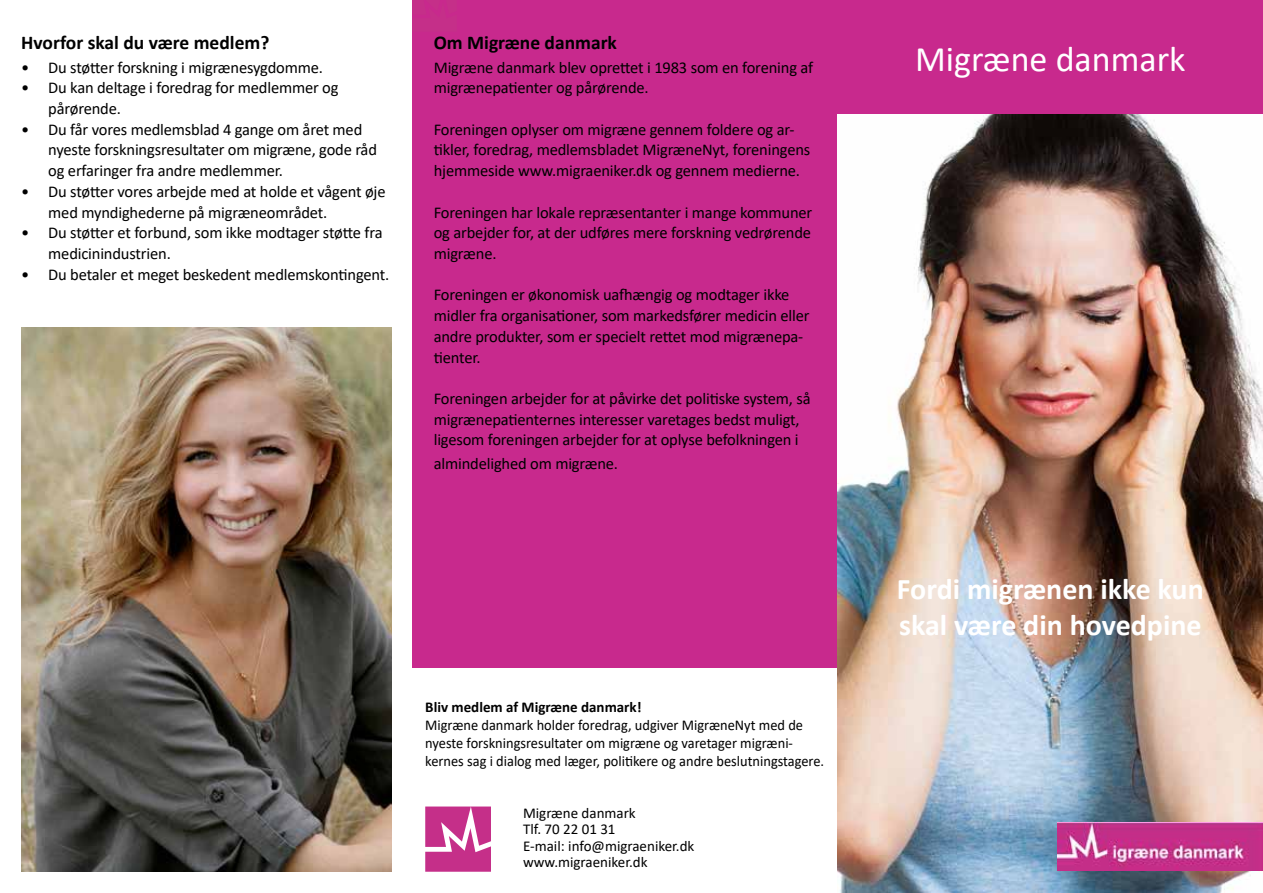
<style>
.page{position:relative;width:1263px;height:893px;background:#fff}
.page>*{position:absolute;margin:0;border:0;box-sizing:border-box;transform-origin:0 0}
.t1{font:36px "Calibri";color:#fff}
.t2{font:700 30px/36px "Calibri";color:#fff}
.t3{font:700 19.5px "Calibri";color:#000}
.t4{font:16.5px/20.7px "Calibri";letter-spacing:-.01em;color:#000}
.t5{font:15px/18px "Calibri";color:#000;scale:.96 1}
.t6{font:15px/16.5px "Calibri";color:#000}
.t7{font:700 15px "Calibri";color:#000}
</style>
<div class="page">
<div style="left:412px;top:0;width:434px;height:668px;background:#c8298d"></div>
<img style="left:838px;top:113px;width:425px;height:780px">
<div style="left:838px;top:0;width:425px;height:113px;background:#c8298d"></div>
<svg style="left:425px;top:806px;width:66px;height:66px;background:#cf549e"></svg>
<img style="left:21px;top:327px;width:370px;height:545px">
<img style="left:1058px;top:823px;width:205px;height:48px">
<p class="t3" style="left:21px;top:28px;width:250px">Hvorfor skal du være medlem?</p>
<p class="t4" style="left:21px;top:56px;width:303px">• Du støtter forskning i migrænesygdomme.</p>
<p class="t4" style="left:48px;top:77px;width:292px;text-indent:-27px">• Du kan deltage i foredrag for medlemmer og pårørende.</p>
<p class="t4" style="left:48px;top:119px;width:330px;text-indent:-27px">• Du får vores medlemsblad 4 gange om året med nyeste forskningsresultater om migræne, gode råd og erfaringer fra andre medlemmer.</p>
<p class="t4" style="left:48px;top:181px;width:339px;text-indent:-27px">• Du støtter vores arbejde med at holde et vågent øje med myndighederne på migræneområdet.</p>
<p class="t4" style="left:48px;top:222px;width:336px;text-indent:-27px">• Du støtter et forbund, som ikke modtager støtte fra medicinindustrien.</p>
<p class="t4" style="left:21px;top:263px;width:370px">• Du betaler et meget beskedent medlemskontingent.</p>
<p class="t3" style="left:434px;top:28px;width:185px">Om Migræne danmark</p>
<p class="t4" style="left:434px;top:56px;width:381px">Migræne danmark blev oprettet i 1983 som en forening af migrænepatienter og pårørende.</p>
<p class="t4" style="left:434px;top:119px;width:378px">Foreningen oplyser om migræne gennem foldere og ar&shy;tikler, foredrag, medlemsbladet MigræneNyt, foreningens hjemmeside www.migraeniker.dk og gennem medierne.</p>
<p class="t4" style="left:434px;top:201px;width:380px;text-align:justify">Foreningen har lokale repræsentanter i mange kommuner og arbejder for, at der udføres mere forskning vedrørende migræne.</p>
<p class="t4" style="left:434px;top:284px;width:377px">Foreningen er økonomisk uafhængig og modtager ikke midler fra organisationer, som markedsfører medicin eller andre produkter, som er specielt rettet mod migrænepa&shy;tienter.</p>
<p class="t4" style="left:434px;top:388px;width:378px">Foreningen arbejder for at påvirke det politiske system, så migrænepatienternes interesser varetages bedst muligt, ligesom foreningen arbejder for at oplyse befolkningen i</p>
<p class="t4" style="left:434px;top:453px;width:186px">almindelighed om migræne.</p>
<p class="t7" style="left:425px;top:696px;width:218px">Bliv medlem af Migræne danmark!</p>
<p class="t5" style="left:425px;top:715px;width:417px">Migræne danmark holder foredrag, udgiver MigræneNyt med de nyeste forskningsresultater om migræne og varetager migræni&shy;kernes sag i dialog med læger, politikere og andre beslutningstagere.</p>
<p class="t6" style="left:523px;top:804px;width:173px">Migræne danmark<br>Tlf. 70 22 01 31<br>E-mail: info@migraeniker.dk www.migraeniker.dk</p>
<h1 class="t1" style="left:915px;top:34px;width:272px">Migræne danmark</h1>
<h2 class="t2" style="left:897px;top:570px;width:308px">Fordi migrænen ikke kun skal være din hovedpine</h2>
</div>
